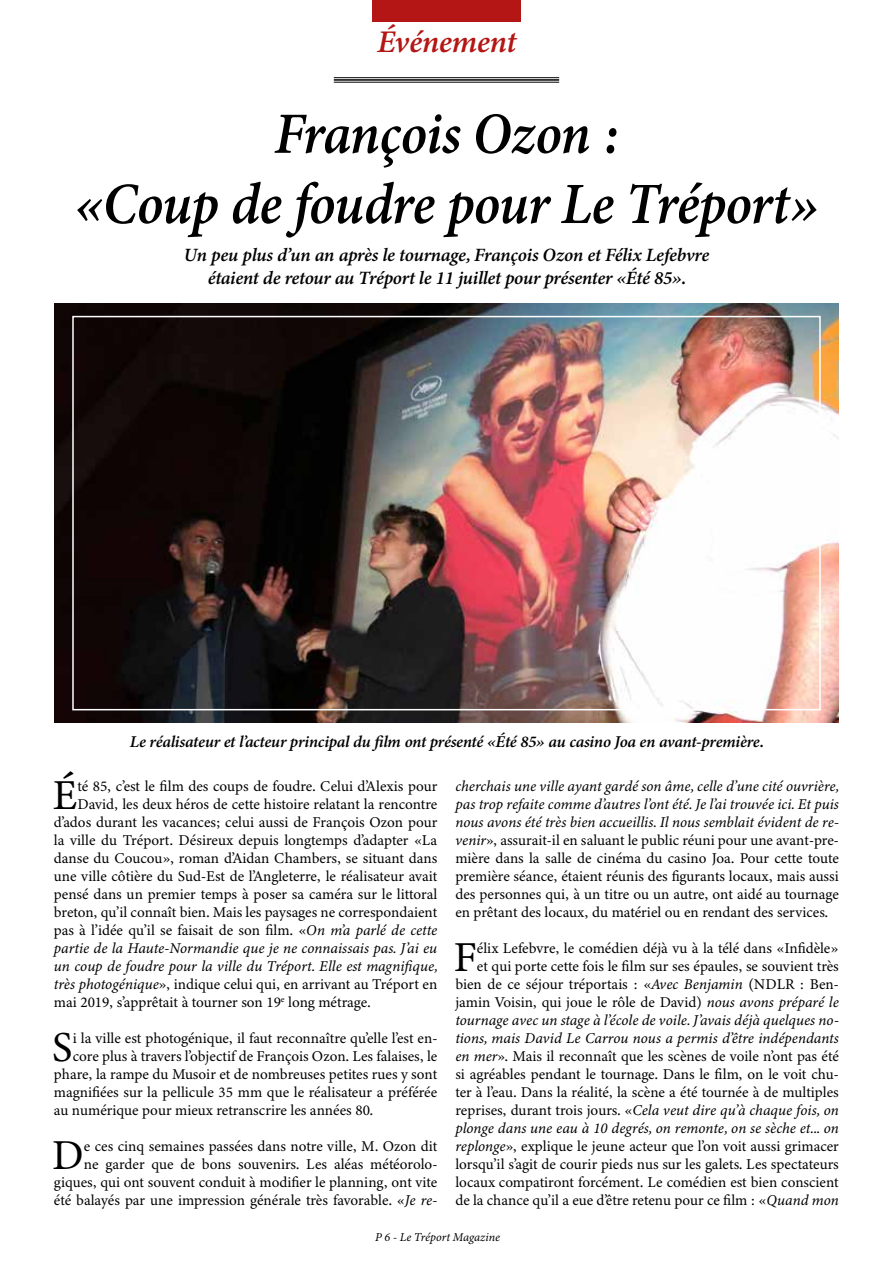
<style>
.page{position:relative;width:893px;height:1263px;background:#fff}
.page>*{position:absolute;margin:0;border:0;box-sizing:border-box;transform-origin:0 0}
.t1{font:italic 58.5px/70.2px "Minion Variable Concept";color:#000;text-align:center;scale:.93 1}
.t2{font:42.75px "Minion Variable Concept";color:#000}
.t3{font:italic 31.5px "Minion Variable Concept";color:#b31614}
.t4{font:italic 18.75px/22.5px "Minion Variable Concept";color:#000;text-align:center}
.t5{font:italic 16.5px "Minion Variable Concept";color:#000}
.t6{font:15px/18px "Minion Variable Concept";color:#000;text-align:right}
.t7{font:italic 15px "Minion Variable Concept";color:#000}
.t8{font:italic 12px "Minion Variable Concept";color:#000}
.s1{font-style:italic}
</style>
<div class="page">
<div style="left:372px;top:0;width:149px;height:21px;background:#b31614"></div>
<img style="left:54px;top:304px;width:785px;height:418px">
<div style="left:72px;top:316px;width:749px;height:394px;border:2px solid #fff"></div>
<hr style="left:334px;top:77px;width:225px;height:1px;background:#000">
<hr style="left:334px;top:79px;width:225px;height:2px;background:#000">
<hr style="left:334px;top:82px;width:225px;height:1px;background:#000">
<h3 class="t3" style="left:377px;top:20px;width:140px">Événement</h3>
<h1 class="t1" style="left:75px;top:99px;width:801px">François Ozon :<br>«Coup de foudre pour Le Tréport»</h1>
<p class="t4" style="left:184px;top:244px;width:527px">Un peu plus d’un an après le tournage, François Ozon et Félix Lefebvre étaient de retour au Tréport le 11 juillet pour présenter «Été 85».</p>
<p class="t5" style="left:130px;top:730px;width:635px">Le réalisateur et l’acteur principal du film ont présenté «Été 85» au casino Joa en avant-première.</p>
<h2 class="t2" style="left:52px;top:765px;width:27px">É</h2>
<p class="t6" style="left:78px;top:777px;width:361px">té 85, c’est le film des coups de foudre. Celui d’Alexis pour</p>
<p class="t6" style="left:78px;top:795px;width:361px">David, les deux héros de cette histoire relatant la rencontre</p>
<p class="t6" style="left:54px;top:813px;width:385px">d’ados durant les vacances; celui aussi de François Ozon pour</p>
<p class="t6" style="left:54px;top:831px;width:385px">la ville du Tréport. Désireux depuis longtemps d’adapter «La</p>
<p class="t6" style="left:54px;top:849px;width:385px">danse du Coucou», roman d’Aidan Chambers, se situant dans</p>
<p class="t6" style="left:54px;top:867px;width:385px">une ville côtière du Sud-Est de l’Angleterre, le réalisateur avait</p>
<p class="t6" style="left:54px;top:885px;width:385px">pensé dans un premier temps à poser sa caméra sur le littoral</p>
<p class="t6" style="left:54px;top:903px;width:385px">breton, qu’il connaît bien. Mais les paysages ne correspondaient</p>
<p class="t6" style="left:54px;top:921px;width:385px">pas à l’idée qu’il se faisait de son film. «<span class="s1">On m’a parlé de cette</span></p>
<p class="t7" style="left:54px;top:938px;width:385px">partie de la Haute-Normandie que je ne connaissais pas. J’ai eu</p>
<p class="t7" style="left:54px;top:956px;width:385px">un coup de foudre pour la ville du Tréport. Elle est magnifique,</p>
<p class="t6" style="left:54px;top:975px;width:385px"><span class="s1">très photogénique</span>», indique celui qui, en arrivant au Tréport en</p>
<p class="t6" style="left:54px;top:993px;width:318px">mai 2019, s’apprêtait à tourner son 19<sup>e</sup> long métrage.</p>
<h2 class="t2" style="left:52px;top:1017px;width:23px">S</h2>
<p class="t6" style="left:73px;top:1029px;width:366px">i la ville est photogénique, il faut reconnaître qu’elle l’est en-</p>
<p class="t6" style="left:73px;top:1047px;width:366px">core plus à travers l’objectif de François Ozon. Les falaises, le</p>
<p class="t6" style="left:54px;top:1065px;width:385px">phare, la rampe du Musoir et de nombreuses petites rues y sont</p>
<p class="t6" style="left:54px;top:1083px;width:385px">magnifiées sur la pellicule 35 mm que le réalisateur a préférée</p>
<p class="t6" style="left:54px;top:1101px;width:321px">au numérique pour mieux retranscrire les années 80.</p>
<h2 class="t2" style="left:52px;top:1125px;width:33px">D</h2>
<p class="t6" style="left:54px;top:1137px;width:385px">e ces cinq semaines passées dans notre ville, M. Ozon dit<br>ne garder que de bons souvenirs. Les aléas météorolo&shy;giques, qui ont souvent conduit à modifier le planning, ont vite été balayés par une impression générale très favorable. «<span class="s1">Je re-</span></p>
<p class="t6" style="left:455px;top:777px;width:385px;text-align:justify"><span class="s1">cherchais une ville ayant gardé son âme, celle d’une cité ouvrière, pas trop refaite comme d’autres l’ont été. Je l’ai trouvée ici. Et puis nous avons été très bien accueillis. Il nous semblait évident de re&shy;venir</span>», assurait-il en saluant le public réuni pour une avant-pre&shy;mière dans la salle de cinéma du casino Joa. Pour cette toute première séance, étaient réunis des figurants locaux, mais aussi des personnes qui, à un titre ou un autre, ont aidé au tournage en prêtant des locaux, du matériel ou en rendant des services.</p>
<h2 class="t2" style="left:453px;top:927px;width:25px">F</h2>
<p class="t6" style="left:455px;top:939px;width:385px">élix Lefebvre, le comédien déjà vu à la télé dans «Infidèle»<br>et qui porte cette fois le film sur ses épaules, se souvient très bien de ce séjour tréportais : «<span class="s1">Avec Benjamin</span> (NDLR : Ben&shy;jamin Voisin, qui joue le rôle de David) <span class="s1">nous avons préparé le tournage avec un stage à l’école de voile. J’avais déjà quelques no&shy;tions, mais David Le Carrou nous a permis d’être indépendants en mer</span>». Mais il reconnaît que les scènes de voile n’ont pas été si agréables pendant le tournage. Dans le film, on le voit chu&shy;ter à l’eau. Dans la réalité, la scène a été tournée à de multiples reprises, durant trois jours. «<span class="s1">Cela veut dire qu’à chaque fois, on plonge dans une eau à 10 degrés, on remonte, on se sèche et... on replonge</span>», explique le jeune acteur que l’on voit aussi grimacer lorsqu’il s’agit de courir pieds nus sur les galets. Les spectateurs locaux compatiront forcément. Le comédien est bien conscient de la chance qu’il a eue d’être retenu pour ce film : «<span class="s1">Quand mon</span></p>
<p class="t8" style="left:375px;top:1229px;width:126px">P 6 - Le Tréport Magazine</p>
</div>
